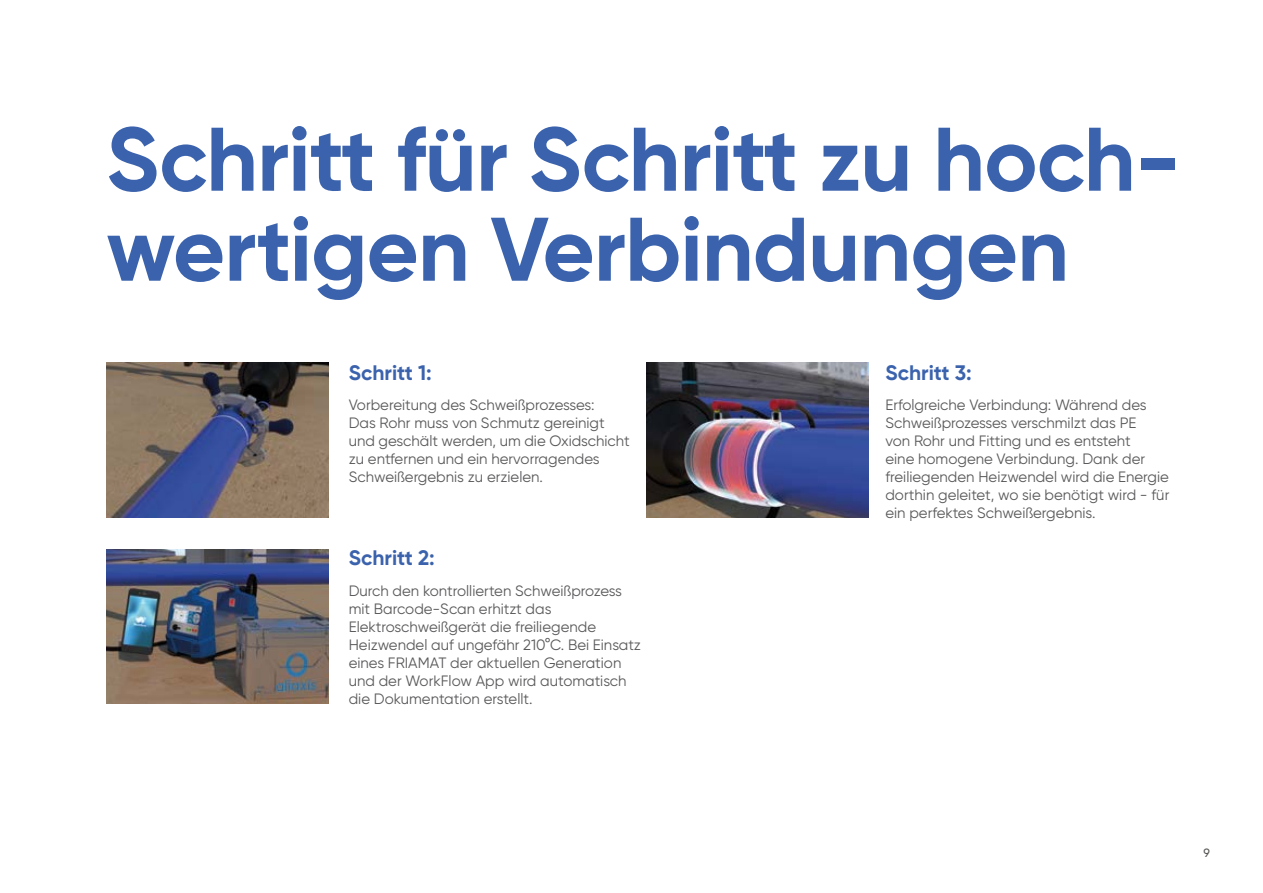
<style>
.page{position:relative;width:1263px;height:893px;background:#fff}
.page>*{position:absolute;margin:0;border:0;box-sizing:border-box;transform-origin:0 0}
.t1{font:700 90px/90px "Gilroy";letter-spacing:-.01em;color:#3b63ad}
.t2{font:700 21px "Gilroy";color:#3b63ad}
.t3{font:15px/18px "Gilroy";color:#59595b}
.t4{font:500 12px "Gilroy";color:#575756}
</style>
<div class="page">
<img style="left:106px;top:363px;width:223px;height:154px">
<img style="left:646px;top:363px;width:223px;height:154px">
<img style="left:106px;top:549px;width:223px;height:155px">
<h1 class="t1" style="left:106px;top:114px;width:1075px">Schritt für Schritt zu hoch&shy;wertigen Verbindungen</h1>
<h2 class="t2" style="left:349px;top:359px;width:85px">Schritt 1:</h2>
<p class="t3" style="left:349px;top:396px;width:283px">Vorbereitung des Schweißprozesses:<br>Das Rohr muss von Schmutz gereinigt und geschält werden, um die Oxidschicht zu entfernen und ein hervorragendes Schweißergebnis zu erzielen.</p>
<h2 class="t2" style="left:349px;top:545px;width:88px">Schritt 2:</h2>
<p class="t3" style="left:349px;top:582px;width:294px">Durch den kontrollierten Schweißprozess mit Barcode-Scan erhitzt das Elektroschweißgerät die freiliegende Heizwendel auf ungefähr 210°C. Bei Einsatz eines FRIAMAT der aktuellen Generation und der WorkFlow App wird automatisch die Dokumentation erstellt.</p>
<h2 class="t2" style="left:885px;top:359px;width:88px">Schritt 3:</h2>
<p class="t3" style="left:885px;top:396px;width:285px">Erfolgreiche Verbindung: Während des Schweißprozesses verschmilzt das PE<br>von Rohr und Fitting und es entsteht<br>eine homogene Verbindung. Dank der freiliegenden Heizwendel wird die Energie dorthin geleitet, wo sie benötigt wird - für ein perfektes Schweißergebnis.</p>
<p class="t4" style="left:1203px;top:845px;width:8px">9</p>
</div>
